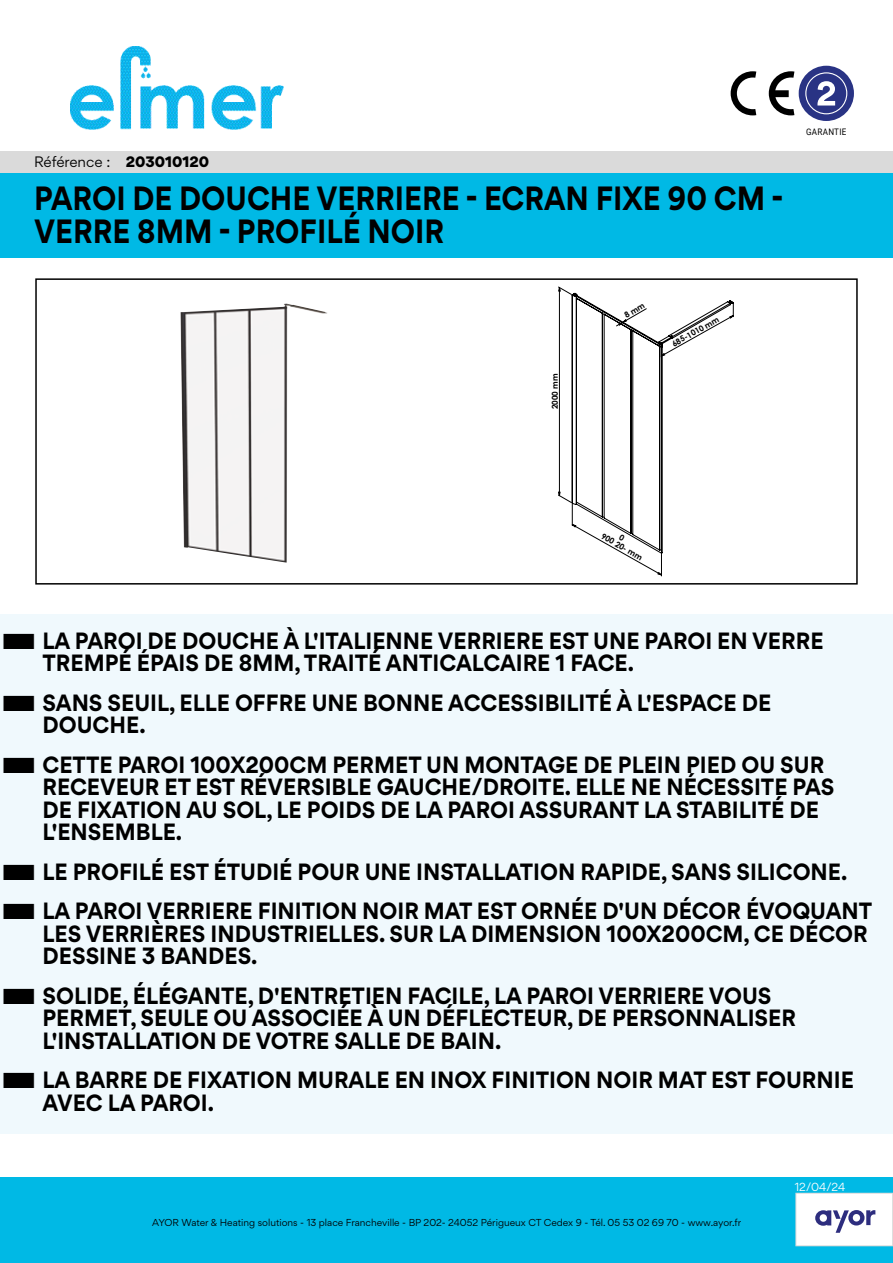
<style>
.page{position:relative;width:893px;height:1263px;background:#fff}
.page>*{position:absolute;margin:0;border:0;box-sizing:border-box;transform-origin:0 0}
.t1{font:700 30px/33px "Gordita";color:#000;scale:.9 1}
.t2{font:700 21px/22.5px "Gordita";color:#000;scale:.95 1}
.t3{font:13.5px "Gordita";letter-spacing:-.005em;color:#000}
.t4{font:10.5px "Gordita";color:#fff}
.t5{font:9px "Gordita";color:#000}
.t6{font:9px "Roboto";letter-spacing:.035em;color:#000;scale:.9 1}
.t7{font:700 8.1px "Century Gothic";color:#000}
.s1{font-weight:900}
</style>
<div class="page">
<svg style="left:559px;top:288px;width:103px;height:288px"></svg>
<svg style="left:558px;top:287px;width:3px;height:209px"></svg>
<div style="left:0;top:172px;width:893px;height:85px;background:#00b9e5"></div>
<div style="left:0;top:1178px;width:893px;height:85px;background:#00b9e5"></div>
<div style="left:796px;top:1193px;width:97px;height:53px;background:#fff"></div>
<div style="left:795px;top:1193px;width:98px;height:53px;border:1px solid #dadada"></div>
<img style="left:180px;top:304px;width:147px;height:259px">
<svg style="left:731px;top:71px;width:25px;height:44px"></svg>
<svg style="left:769px;top:71px;width:25px;height:44px"></svg>
<div style="left:799px;top:66px;width:55px;height:55px;background:#293384;border-radius:50%"></div>
<svg style="left:805px;top:72px;width:42px;height:42px"></svg>
<div style="left:35px;top:278px;width:823px;height:307px;border:2px solid #000"></div>
<div style="left:0;top:614px;width:893px;height:79px;background:#f0f9fd"></div>
<div style="left:0;top:676px;width:893px;height:79px;background:#f0f9fd"></div>
<div style="left:0;top:738px;width:893px;height:125px;background:#f0f9fd"></div>
<div style="left:0;top:845px;width:893px;height:57px;background:#f0f9fd"></div>
<div style="left:0;top:885px;width:893px;height:102px;background:#f0f9fd"></div>
<div style="left:0;top:969px;width:893px;height:102px;background:#f0f9fd"></div>
<div style="left:0;top:1054px;width:893px;height:79px;background:#f0f9fd"></div>
<svg style="left:815px;top:1210px;width:60px;height:23px"></svg>
<img style="left:70px;top:47px;width:213px;height:82px">
<div style="left:0;top:151px;width:893px;height:21px;background:#dadada"></div>
<svg style="left:572px;top:293px;width:161px;height:282px"></svg>
<p class="t3" style="left:34px;top:152px;width:177px">Référence : <span class="s1">203010120</span></p>
<h1 class="t1" style="left:34px;top:182px;width:834px">PAROI DE DOUCHE VERRIERE - ECRAN FIXE 90 CM -<br>VERRE 8MM - PROFILÉ NOIR</h1>
<p class="t6" style="left:806px;top:125px;width:46px">GARANTIE</p>
<p class="t7" style="left:549px;top:409px;width:37px;rotate:-90deg">2000 mm</p>
<p class="t7" style="left:669px;top:339px;width:54px;rotate:-29deg">685-1010 mm</p>
<p class="t7" style="left:605px;top:530px;width:47px;rotate:29deg">900 20- mm</p>
<p class="t2" style="left:43px;top:629px;width:824px">LA PAROI DE DOUCHE À L'ITALIENNE VERRIERE EST UNE PAROI EN VERRE<br>TREMPÉ ÉPAIS DE 8MM, TRAITÉ ANTICALCAIRE 1 FACE.</p>
<p class="t2" style="left:43px;top:691px;width:769px">SANS SEUIL, ELLE OFFRE UNE BONNE ACCESSIBILITÉ À L'ESPACE DE<br>DOUCHE.</p>
<p class="t2" style="left:43px;top:753px;width:835px">CETTE PAROI 100X200CM PERMET UN MONTAGE DE PLEIN PIED OU SUR RECEVEUR ET EST RÉVERSIBLE GAUCHE/DROITE. ELLE NE NÉCESSITE PAS DE FIXATION AU SOL, LE POIDS DE LA PAROI ASSURANT LA STABILITÉ DE L'ENSEMBLE.</p>
<p class="t2" style="left:43px;top:851px;width:875px;line-height:39.5px">LE PROFILÉ EST ÉTUDIÉ POUR UNE INSTALLATION RAPIDE, SANS SILICONE.<br>LA PAROI VERRIERE FINITION NOIR MAT EST ORNÉE D'UN DÉCOR ÉVOQUANT</p>
<p class="t2" style="left:43px;top:922px;width:870px">LES VERRIÈRES INDUSTRIELLES. SUR LA DIMENSION 100X200CM, CE DÉCOR<br>DESSINE 3 BANDES.</p>
<p class="t2" style="left:43px;top:984px;width:795px">SOLIDE, ÉLÉGANTE, D'ENTRETIEN FACILE, LA PAROI VERRIERE VOUS<br>PERMET, SEULE OU ASSOCIÉE À UN DÉFLECTEUR, DE PERSONNALISER<br>L'INSTALLATION DE VOTRE SALLE DE BAIN.</p>
<p class="t2" style="left:43px;top:1068px;width:856px">LA BARRE DE FIXATION MURALE EN INOX FINITION NOIR MAT EST FOURNIE<br>AVEC LA PAROI.</p>
<p class="t5" style="left:152px;top:1216px;width:590px">AYOR Water &amp; Heating solutions - 13 place Francheville - BP 202- 24052 Périgueux CT Cedex 9 - Tél. 05 53 02 69 70 - www.ayor.fr</p>
<p class="t4" style="left:795px;top:1179px;width:52px">12/04/24</p>
</div>
